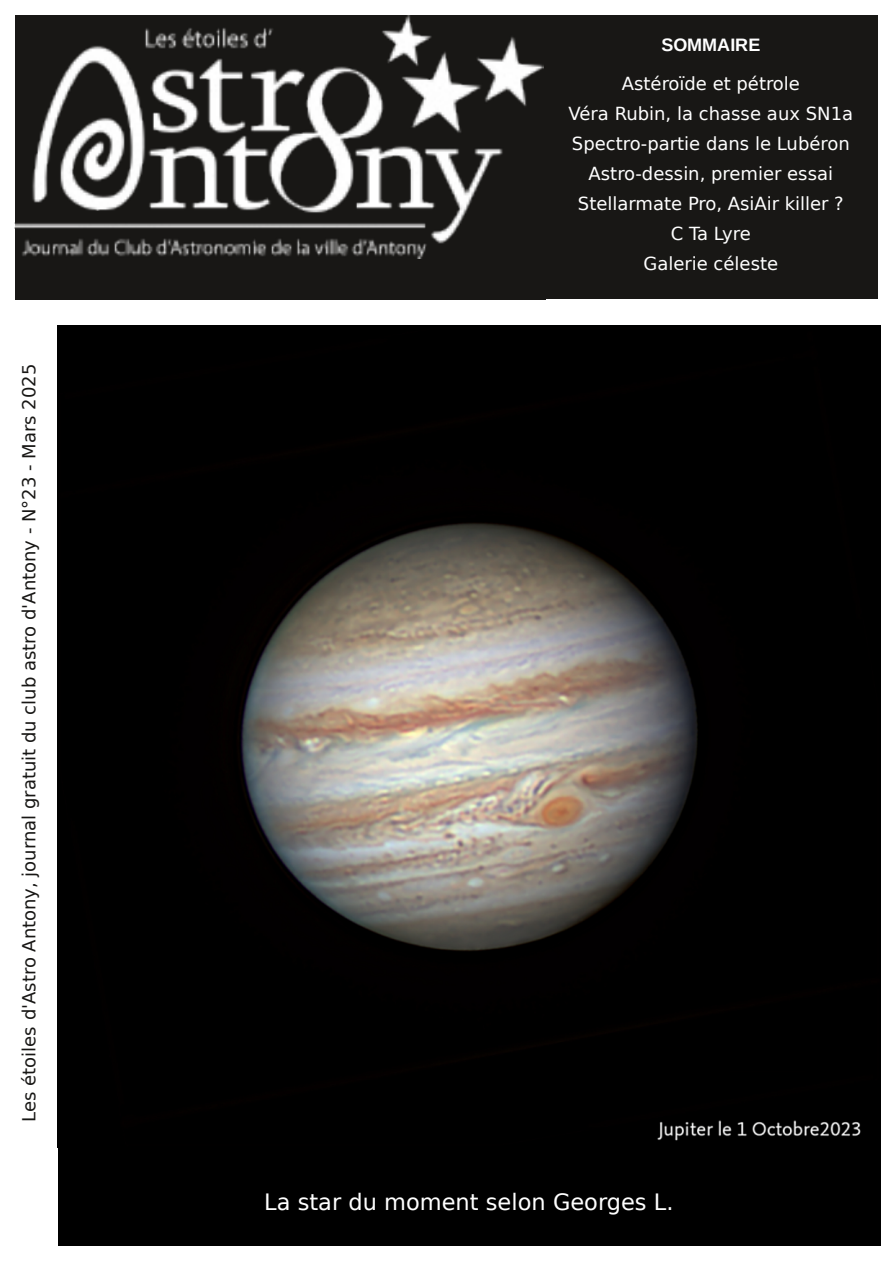
<style>
.page{position:relative;width:893px;height:1263px;background:#fff}
.page>*{position:absolute;margin:0;border:0;box-sizing:border-box;transform-origin:0 0}
.t1{font:22.5px "DejaVu Sans";color:#fff}
.t2{font:18px/30px "DejaVu Sans";color:#fff;text-align:center}
.t3{font:18px "DejaVu Sans";color:#181715}
.t4{font:700 18px "Liberation Sans";color:#fff}
</style>
<div class="page">
<div style="left:15px;top:15px;width:530px;height:284px;background:#181715"></div>
<img style="left:15px;top:15px;width:529px;height:244px">
<div style="left:545px;top:15px;width:333px;height:283px;background:#181715"></div>
<img style="left:58px;top:325px;width:822px;height:823px">
<div style="left:58px;top:1148px;width:823px;height:98px;background:#000"></div>
<p class="t3" style="left:19px;top:1122px;width:759px;rotate:-90deg">Les étoiles d'Astro Antony, journal gratuit du club astro d'Antony - N°23 - Mars 2025</p>
<p class="t4" style="left:661px;top:35px;width:100px">SOMMAIRE</p>
<p class="t2" style="left:569px;top:69px;width:286px">Astéroïde et pétrole<br>Véra Rubin, la chasse aux SN1a<br>Spectro-partie dans le Lubéron<br>Astro-dessin, premier essai<br>Stellarmate Pro, AsiAir killer ?<br>C Ta Lyre<br>Galerie céleste</p>
<p class="t1" style="left:264px;top:1189px;width:411px">La star du moment selon Georges L.</p>
</div>
